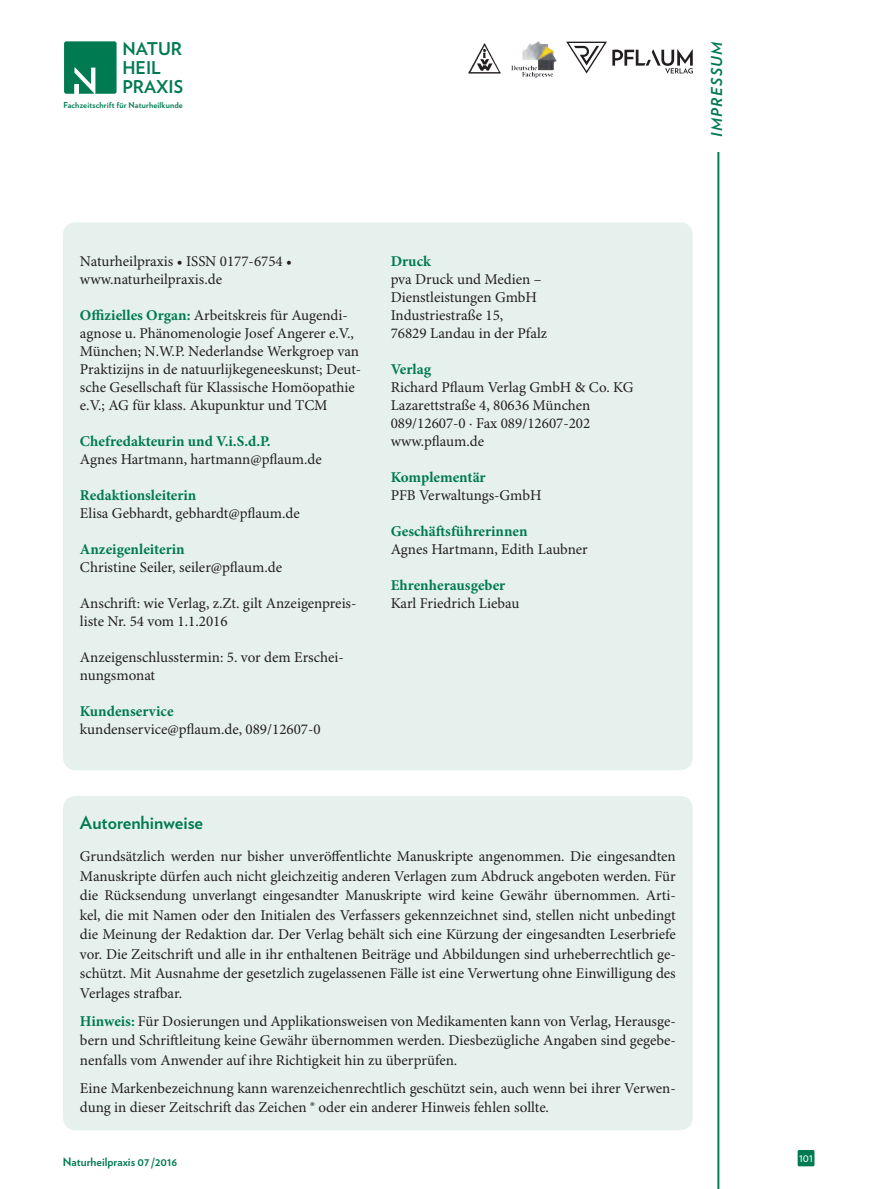
<style>
.page{position:relative;width:892px;height:1189px;background:#fff}
.page>*{position:absolute;margin:0;border:0;box-sizing:border-box;transform-origin:0 0}
.t1{font:700 18px "Verlag";color:#007a50}
.t2{font:700 17.55px/18.8px "Verlag";color:#007a50}
.t3{font:15px/18px "Minion Pro";color:#231f20}
.t4{font:700 15px "Minion Pro";color:#007a50}
.t5{font:italic 700 15px "Verlag";color:#007a50}
.t6{font:700 11.55px "Verlag";color:#007a50}
.t7{font:11.55px "Verlag";color:#fff}
.t8{font:700 8.25px "Verlag";letter-spacing:.02em;color:#007a50}
.s1{font-weight:700;color:#007a50}
</style>
<div class="page">
<hr style="left:717px;top:0;width:2px;height:1189px;background:#007a50">
<div style="left:63px;top:222px;width:629px;height:548px;background:#e6f1ed;border-radius:13px"></div>
<div style="left:63px;top:796px;width:629px;height:334px;background:#e6f1ed;border-radius:13px"></div>
<div style="left:710px;top:0;width:21px;height:151px;background:#fff"></div>
<img style="left:511px;top:42px;width:45px;height:35px">
<svg style="left:612px;top:49px;width:80px;height:25px"></svg>
<svg style="left:566px;top:42px;width:40px;height:32px"></svg>
<img style="left:468px;top:43px;width:33px;height:30px">
<svg style="left:64px;top:41px;width:52px;height:53px;background:#1a8762"></svg>
<div style="left:797px;top:1150px;width:17px;height:16px;background:#007a50;border-radius:2px"></div>
<p class="t2" style="left:122px;top:39px;width:62px">NATUR<br>HEIL<br>PRAXIS</p>
<p class="t8" style="left:63px;top:98px;width:121px">Fachzeitschrift für Naturheilkunde</p>
<p class="t5" style="left:704px;top:137px;width:97px;rotate:-90deg">impressum</p>
<p class="t3" style="left:80px;top:253px;width:213px">Naturheilpraxis • ISSN 0177-6754 • www.naturheilpraxis.de</p>
<p class="t3" style="left:80px;top:307px;width:283px"><span class="s1">Offizielles Organ:</span> Arbeitskreis für Augendi&shy;agnose u. Phänomenologie Josef Angerer e.V., München; N.W.P. Nederlandse Werkgroep van Praktizijns in de natuurlijkegeneeskunst; Deut&shy;sche Gesellschaft für Klassische Homöopathie e.V.; AG für klass. Akupunktur und TCM</p>
<p class="t4" style="left:80px;top:432px;width:192px">Chefredakteurin und V.i.S.d.P.</p>
<p class="t3" style="left:80px;top:451px;width:243px">Agnes Hartmann, hartmann@pflaum.de</p>
<p class="t4" style="left:80px;top:486px;width:118px">Redaktionsleiterin</p>
<p class="t3" style="left:80px;top:505px;width:221px">Elisa Gebhardt, gebhardt@pflaum.de</p>
<p class="t4" style="left:80px;top:540px;width:106px">Anzeigenleiterin</p>
<p class="t3" style="left:80px;top:559px;width:204px">Christine Seiler, seiler@pflaum.de</p>
<p class="t3" style="left:80px;top:595px;width:278px">Anschrift: wie Verlag, z.Zt. gilt Anzeigenpreis&shy;liste Nr. 54 vom 1.1.2016</p>
<p class="t3" style="left:80px;top:649px;width:265px">Anzeigenschlusstermin: 5. vor dem Erschei&shy;nungsmonat</p>
<p class="t4" style="left:80px;top:702px;width:95px">Kundenservice</p>
<p class="t3" style="left:80px;top:721px;width:242px">kundenservice@pflaum.de, 089/12607-0</p>
<p class="t4" style="left:390px;top:252px;width:42px">Druck</p>
<p class="t3" style="left:390px;top:271px;width:158px">pva Druck und Medien –<br>Dienstleistungen GmbH<br>Industriestraße 15,<br>76829 Landau in der Pfalz</p>
<p class="t4" style="left:390px;top:360px;width:42px">Verlag</p>
<p class="t3" style="left:390px;top:379px;width:244px">Richard Pflaum Verlag GmbH &amp; Co. KG<br>Lazarettstraße 4, 80636 München<br>089/12607-0 · Fax 089/12607-202 www.pflaum.de</p>
<p class="t4" style="left:390px;top:468px;width:96px">Komplementär</p>
<p class="t3" style="left:390px;top:487px;width:152px">PFB Verwaltungs-GmbH</p>
<p class="t4" style="left:390px;top:522px;width:138px">Geschäftsführerinnen</p>
<p class="t3" style="left:390px;top:541px;width:198px">Agnes Hartmann, Edith Laubner</p>
<p class="t4" style="left:390px;top:576px;width:116px">Ehrenherausgeber</p>
<p class="t3" style="left:390px;top:595px;width:130px">Karl Friedrich Liebau</p>
<p class="t1" style="left:80px;top:808px;width:125px">Autorenhinweise</p>
<p class="t3" style="left:80px;top:847px;width:597px;line-height:19.5px;text-align:justify">Grundsätzlich werden nur bisher unveröffentlichte Manuskripte angenommen. Die eingesandten Manuskripte dürfen auch nicht gleichzeitig anderen Verlagen zum Abdruck angeboten werden. Für die Rücksendung unverlangt eingesandter Manuskripte wird keine Gewähr übernommen. Arti&shy;kel, die mit Namen oder den Initialen des Verfassers gekennzeichnet sind, stellen nicht unbedingt die Meinung der Redaktion dar. Der Verlag behält sich eine Kürzung der eingesandten Leserbriefe vor. Die Zeitschrift und alle in ihr enthaltenen Beiträge und Abbildungen sind urheberrechtlich ge&shy;schützt. Mit Ausnahme der gesetzlich zugelassenen Fälle ist eine Verwertung ohne Einwilligung des Verlages strafbar.</p>
<p class="t3" style="left:80px;top:1011px;width:597px;line-height:19.5px;text-align:justify"><span class="s1">Hinweis:</span> Für Dosierungen und Applikationsweisen von Medikamenten kann von Verlag, Herausge&shy;bern und Schriftleitung keine Gewähr übernommen werden. Diesbezügliche Angaben sind gegebe&shy;nenfalls vom Anwender auf ihre Richtigkeit hin zu überprüfen.</p>
<p class="t3" style="left:80px;top:1078px;width:597px;line-height:19.5px">Eine Markenbezeichnung kann warenzeichenrechtlich geschützt sein, auch wenn bei ihrer Verwen&shy;dung in dieser Zeitschrift das Zeichen ® oder ein anderer Hinweis fehlen sollte.</p>
<p class="t6" style="left:63px;top:1153px;width:116px">Naturheilpraxis 07 /2016</p>
<p class="t7" style="left:798px;top:1149px;width:16px">101</p>
</div>
